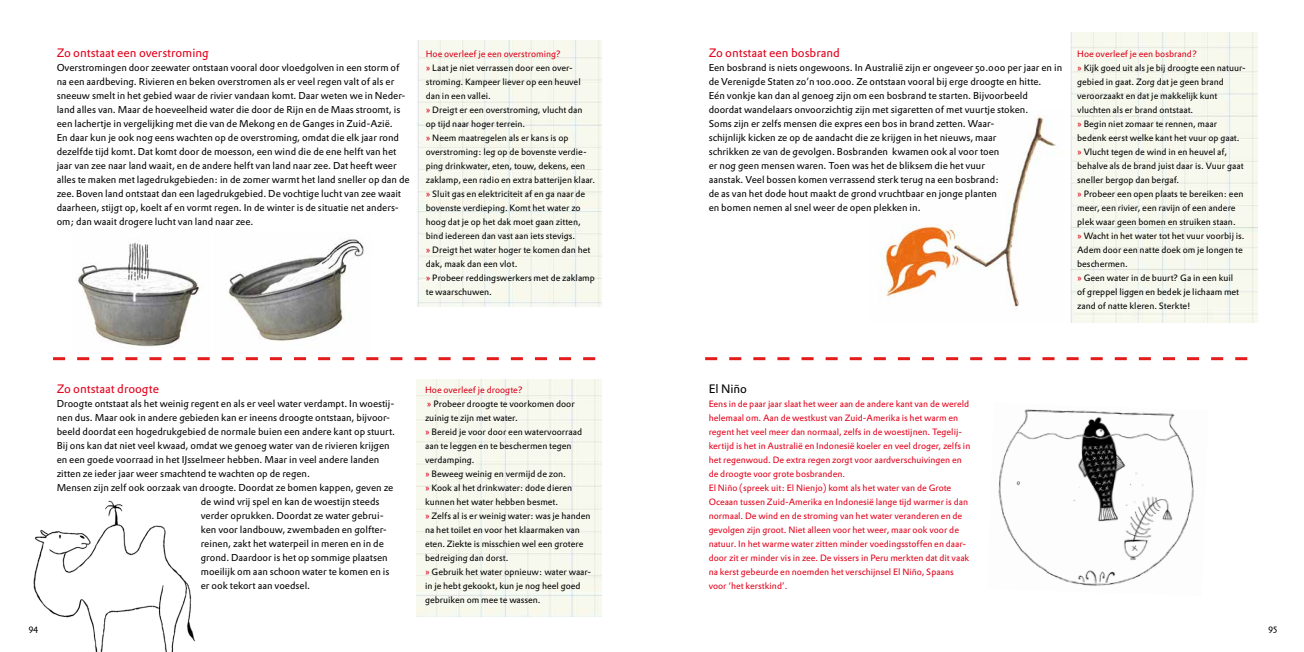
<style>
.page{position:relative;width:1304px;height:652px;background:#fff}
.page>*{position:absolute;margin:0;border:0;box-sizing:border-box;transform-origin:0 0}
.t1{font:12px "DTL Prokyon ST";color:#e2001a}
.t2{font:12px "DTL Prokyon ST";color:#000}
.t3{font:9.8px/14px "DTL Prokyon ST";color:#000}
.t4{font:9px/14px "DTL Prokyon ST";color:#000}
.t5{font:9px/14px "DTL Prokyon ST";color:#e2001a}
.s1{color:#e2001a}
</style>
<div class="page">
<img style="left:78px;top:242px;width:121px;height:105px">
<img style="left:879px;top:115px;width:177px;height:192px">
<img style="left:228px;top:239px;width:136px;height:102px">
<svg style="left:53px;top:357px;width:542px;height:3px"></svg>
<svg style="left:705px;top:357px;width:542px;height:3px"></svg>
<img style="left:417px;top:41px;width:185px;height:266px">
<img style="left:417px;top:379px;width:185px;height:238px">
<img style="left:1070px;top:33px;width:188px;height:290px">
<img style="left:998px;top:409px;width:196px;height:177px">
<img style="left:33px;top:500px;width:163px;height:152px">
<p class="t1" style="left:57px;top:45px;width:154px">Zo ontstaat een overstroming</p>
<p class="t3" style="left:57px;top:60px;width:355px">Overstromingen door zeewater ontstaan vooral door vloedgolven in een storm of na een aardbeving. Rivieren en beken overstromen als er veel regen valt of als er sneeuw smelt in het gebied waar de rivier vandaan komt. Daar weten we in Neder&shy;land alles van. Maar de hoeveelheid water die door de Rijn en de Maas stroomt, is een lachertje in vergelijking met die van de Mekong en de Ganges in Zuid-Azië.<br>En daar kun je ook nog eens wachten op de overstroming, omdat die elk jaar rond dezelfde tijd komt. Dat komt door de moesson, een wind die de ene helft van het jaar van zee naar land waait, en de andere helft van land naar zee. Dat heeft weer alles te maken met lagedrukgebieden: in de zomer warmt het land sneller op dan de zee. Boven land ontstaat dan een lagedrukgebied. De vochtige lucht van zee waait daarheen, stijgt op, koelt af en vormt regen. In de winter is de situatie net anders&shy;om; dan waait drogere lucht van land naar zee.</p>
<p class="t1" style="left:709px;top:45px;width:133px">Zo ontstaat een bosbrand</p>
<p class="t3" style="left:709px;top:60px;width:355px">Een bosbrand is niets ongewoons. In Australië zijn er ongeveer 50.000 per jaar en in de Verenigde Staten zo’n 100.000. Ze ontstaan vooral bij erge droogte en hitte.<br>Eén vonkje kan dan al genoeg zijn om een bosbrand te starten. Bijvoorbeeld doordat wandelaars onvoorzichtig zijn met sigaretten of met vuurtje stoken.</p>
<p class="t4" style="left:426px;top:46px;width:171px"><span class="s1">Hoe overleef je een overstroming?<br>»</span> Laat je niet verrassen door een over&shy;stroming. Kampeer liever op een heuvel dan in een vallei.<br><span class="s1">»</span> Dreigt er een overstroming, vlucht dan<br>op tijd naar hoger terrein.<br><span class="s1">»</span> Neem maatregelen als er kans is op overstroming: leg op de bovenste verdie&shy;ping drinkwater, eten, touw, dekens, een zaklamp, een radio en extra batterijen klaar. <span class="s1">»</span> Sluit gas en elektriciteit af en ga naar de bovenste verdieping. Komt het water zo hoog dat je op het dak moet gaan zitten, bind iedereen dan vast aan iets stevigs.<br><span class="s1">»</span> Dreigt het water hoger te komen dan het dak, maak dan een vlot.<br><span class="s1">»</span> Probeer reddingswerkers met de zaklamp te waarschuwen.</p>
<p class="t4" style="left:1077px;top:47px;width:170px"><span class="s1">Hoe overleef je een bosbrand?<br>»</span> Kijk goed uit als je bij droogte een natuur&shy;gebied in gaat. Zorg dat je geen brand veroorzaakt en dat je makkelijk kunt vluchten als er brand ontstaat.<br><span class="s1">»</span> Begin niet zomaar te rennen, maar bedenk eerst welke kant het vuur op gaat. <span class="s1">»</span> Vlucht tegen de wind in en heuvel af, behalve als de brand juist daar is. Vuur gaat sneller bergop dan bergaf.<br><span class="s1">»</span> Probeer een open plaats te bereiken: een meer, een rivier, een ravijn of een andere plek waar geen bomen en struiken staan.<br><span class="s1">»</span> Wacht in het water tot het vuur voorbij is.<br>Adem door een natte doek om je longen te beschermen.<br><span class="s1">»</span> Geen water in de buurt? Ga in een kuil<br>of greppel liggen en bedek je lichaam met zand of natte kleren. Sterkte!</p>
<p class="t3" style="left:709px;top:116px;width:292px">Soms zijn er zelfs mensen die expres een bos in brand zetten. Waar&shy;schijnlijk kicken ze op de aandacht die ze krijgen in het nieuws, maar schrikken ze van de gevolgen. Bosbranden kwamen ook al voor toen er nog geen mensen waren. Toen was het de bliksem die het vuur aanstak. Veel bossen komen verrassend sterk terug na een bosbrand: de as van het dode hout maakt de grond vruchtbaar en jonge planten en bomen nemen al snel weer de open plekken in.</p>
<p class="t1" style="left:57px;top:381px;width:104px">Zo ontstaat droogte</p>
<p class="t3" style="left:57px;top:396px;width:340px">Droogte ontstaat als het weinig regent en als er veel water verdampt. In woestij&shy;nen dus. Maar ook in andere gebieden kan er ineens droogte ontstaan, bijvoor&shy;beeld doordat een hogedrukgebied de normale buien een andere kant op stuurt.<br>Bij ons kan dat niet veel kwaad, omdat we genoeg water van de rivieren krijgen en een goede voorraad in het IJsselmeer hebben. Maar in veel andere landen zitten ze ieder jaar weer smachtend te wachten op de regen.<br>Mensen zijn zelf ook oorzaak van droogte. Doordat ze bomen kappen, geven ze</p>
<p class="t3" style="left:201px;top:494px;width:190px">de wind vrij spel en kan de woestijn steeds verder oprukken. Doordat ze water gebrui&shy;ken voor landbouw, zwembaden en golfter&shy;reinen, zakt het waterpeil in meren en in de grond. Daardoor is het op sommige plaatsen moeilijk om aan schoon water te komen en is er ook tekort aan voedsel.</p>
<p class="t4" style="left:425px;top:382px;width:168px"><span class="s1">Hoe overleef je droogte?<br>»</span> Probeer droogte te voorkomen door zuinig te zijn met water.<br><span class="s1">»</span> Bereid je voor door een watervoorraad aan te leggen en te beschermen tegen verdamping.<br><span class="s1">»</span> Beweeg weinig en vermijd de zon.<br><span class="s1">»</span> Kook al het drinkwater: dode dieren kunnen het water hebben besmet.<br><span class="s1">»</span> Zelfs al is er weinig water: was je handen na het toilet en voor het klaarmaken van eten. Ziekte is misschien wel een grotere bedreiging dan dorst.<br><span class="s1">»</span> Gebruik het water opnieuw: water waar&shy;in je hebt gekookt, kun je nog heel goed gebruiken om mee te wassen.</p>
<p class="t2" style="left:709px;top:381px;width:40px">El Niño</p>
<p class="t5" style="left:709px;top:396px;width:263px">Eens in de paar jaar slaat het weer aan de andere kant van de wereld helemaal om. Aan de westkust van Zuid-Amerika is het warm en regent het veel meer dan normaal, zelfs in de woestijnen. Tegelij&shy;kertijd is het in Australië en Indonesië koeler en veel droger, zelfs in het regenwoud. De extra regen zorgt voor aardverschuivingen en de droogte voor grote bosbranden.<br>El Niño (spreek uit: El Nienjo) komt als het water van de Grote Oceaan tussen Zuid-Amerika en Indonesië lange tijd warmer is dan normaal. De wind en de stroming van het water veranderen en de gevolgen zijn groot. Niet alleen voor het weer, maar ook voor de natuur. In het warme water zitten minder voedingsstoffen en daar&shy;door zit er minder vis in zee. De vissers in Peru merkten dat dit vaak na kerst gebeurde en noemden het verschijnsel El Niño, Spaans voor ‘het kerstkind’.</p>
<p class="t4" style="left:28px;top:620px;width:11px">94</p>
<p class="t4" style="left:1268px;top:620px;width:11px">95</p>
</div>
